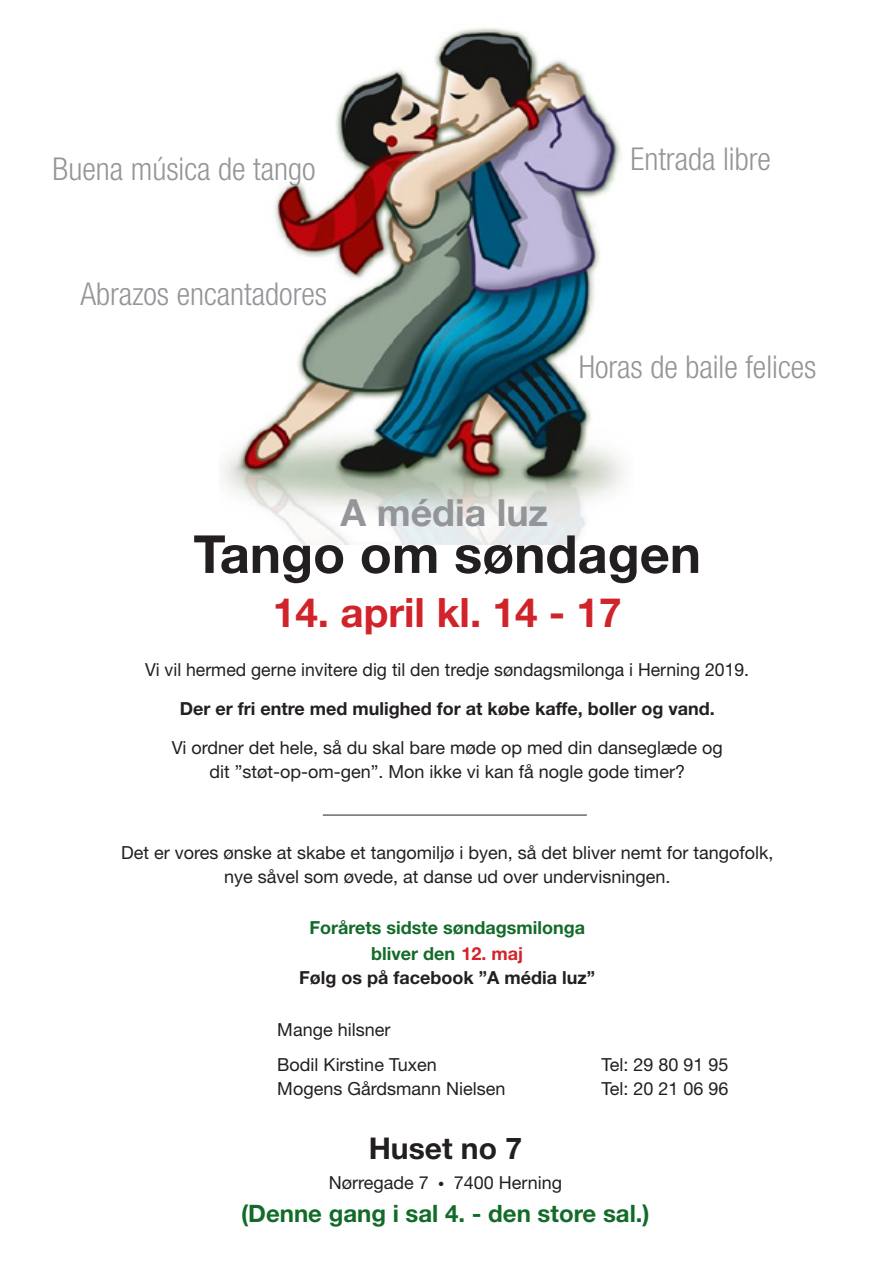
<style>
.page{position:relative;width:893px;height:1263px;background:#fff}
.page>*{position:absolute;margin:0;border:0;box-sizing:border-box;transform-origin:0 0}
.t1{font:700 52.5px "Helvetica Neue";color:#231f20}
.t2{font:700 40.5px "Helvetica Neue";color:#d1232a}
.t3{font:700 37.5px "Helvetica Neue";color:#939598}
.t4{font:300 condensed 31.5px "Helvetica Neue";color:#939598}
.t5{font:700 30px "Helvetica Neue";color:#231f20}
.t6{font:700 24px "Helvetica Neue";color:#136b29}
.t7{font:18px/24px "Helvetica Neue";color:#231f20;text-align:center}
.t8{font:700 18px/24.8px "Helvetica Neue";color:#136b29;text-align:center}
.t9{font:700 18px "Helvetica Neue";color:#231f20}
.s1{color:#d1232a}
.s2{color:#231f20}
</style>
<div class="page">
<img style="left:221px;top:28px;width:404px;height:516px">
<hr style="left:323px;top:815px;width:264px;height:1px;background:#231f20">
<h3 class="t4" style="left:53px;top:151px;width:264px">Buena música de tango</h3>
<h3 class="t4" style="left:80px;top:275px;width:248px">Abrazos encantadores</h3>
<h3 class="t4" style="left:630px;top:140px;width:142px">Entrada libre</h3>
<h3 class="t4" style="left:579px;top:349px;width:239px">Horas de baile felices</h3>
<h3 class="t3" style="left:341px;top:490px;width:209px">A média luz</h3>
<h1 class="t1" style="left:193px;top:522px;width:509px">Tango om søndagen</h1>
<h2 class="t2" style="left:273px;top:587px;width:350px">14. april kl. 14 - 17</h2>
<p class="t7" style="left:145px;top:657px;width:605px">Vi vil hermed gerne invitere dig til den tredje søndagsmilonga i Herning 2019.</p>
<p class="t9" style="left:180px;top:697px;width:536px">Der er fri entre med mulighed for at købe kaffe, boller og vand.</p>
<p class="t7" style="left:172px;top:735px;width:552px">Vi ordner det hele, så du skal bare møde op med din danseglæde og dit ”støt-op-om-gen”. Mon ikke vi kan få nogle gode timer?</p>
<p class="t7" style="left:121px;top:840px;width:654px">Det er vores ønske at skabe et tangomiljø i byen, så det bliver nemt for tangofolk, nye såvel som øvede, at danse ud over undervisningen.</p>
<p class="t8" style="left:299px;top:915px;width:297px">Forårets sidste søndagsmilonga bliver den <span class="s1">12. maj<br></span><span class="s2">Følg os på facebook ”A média luz”</span></p>
<p class="t7" style="left:277px;top:1012px;width:161px;line-height:34.5px;text-align:left">Mange hilsner<br>Bodil Kirstine Tuxen</p>
<p class="t7" style="left:601px;top:1052px;width:129px">Tel: 29 80 91 95</p>
<p class="t7" style="left:277px;top:1076px;width:230px">Mogens Gårdsmann Nielsen</p>
<p class="t7" style="left:601px;top:1076px;width:129px">Tel: 20 21 06 96</p>
<h3 class="t5" style="left:369px;top:1130px;width:155px">Huset no 7</h3>
<p class="t7" style="left:329px;top:1170px;width:102px">Nørregade 7</p>
<p class="t7" style="left:439px;top:1170px;width:125px">● 7400 Herning</p>
<h3 class="t6" style="left:241px;top:1199px;width:410px">(Denne gang i sal 4. - den store sal.)</h3>
</div>
